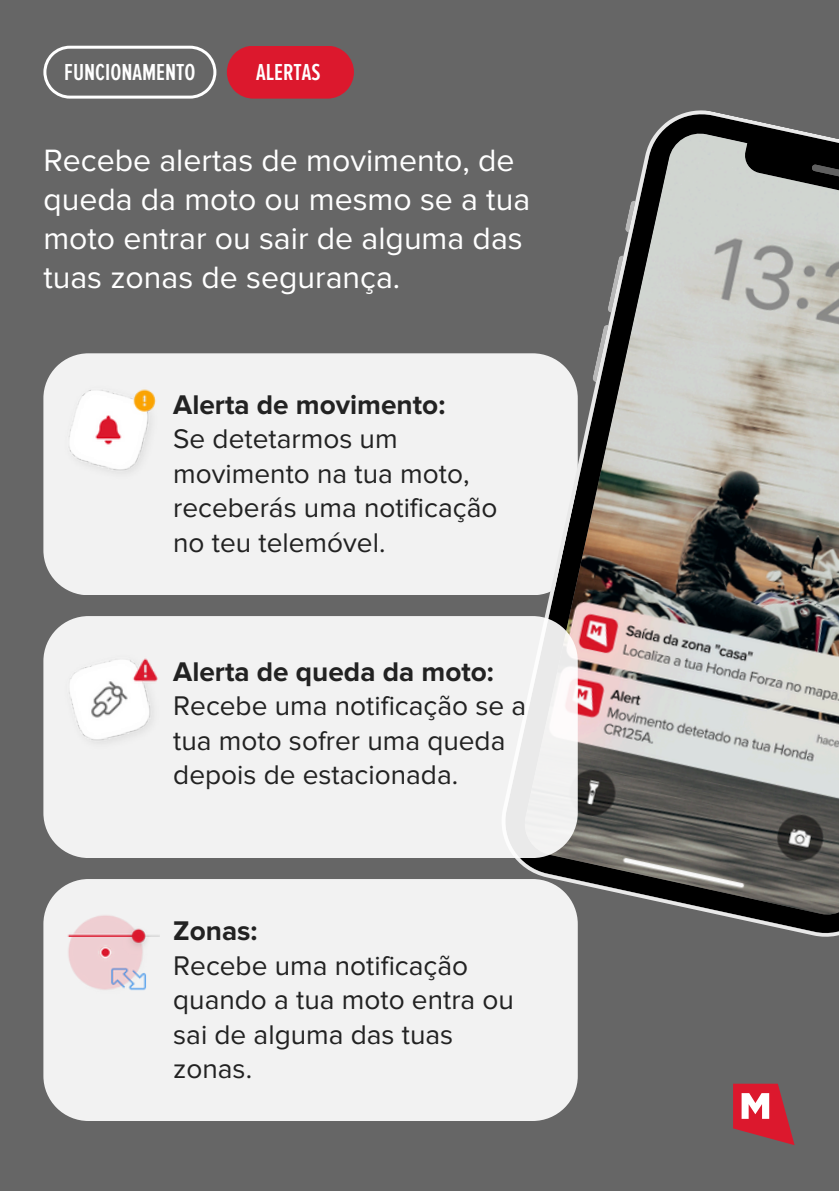
<style>
.page{position:relative;width:839px;height:1191px;background:#fff}
.page>*{position:absolute;margin:0;border:0;box-sizing:border-box;transform-origin:0 0}
.t1{font:32px/39px "Proxima Nova";color:#fff}
.t2{font:28px/34.4px "Proxima Nova";color:#222}
.t3{font:600 24px "Proxima Nova Ex Cn";color:#fff}
.s1{font-weight:700}
</style>
<div class="page">
<div style="left:0;top:0;width:838px;height:1191px;background:#666"></div>
<svg style="left:733px;top:1084px;width:61px;height:61px"></svg>
<svg style="left:43px;top:46px;width:173px;height:52px"></svg>
<svg style="left:227px;top:46px;width:127px;height:53px"></svg>
<div style="left:43px;top:353px;width:453px;height:242px;background:#f2f2f2"></div>
<svg style="left:496px;top:110px;width:342px;height:832px"></svg>
<div style="left:43px;top:616px;width:534px;height:242px;background:#f2f2f2"></div>
<div style="left:43px;top:879px;width:534px;height:242px;background:#f2f2f2"></div>
<img style="left:56px;top:378px;width:110px;height:109px">
<img style="left:56px;top:646px;width:111px;height:111px">
<img style="left:56px;top:903px;width:104px;height:104px">
<p class="t3" style="left:64px;top:58px;width:133px">FUNCIONAMENTO</p>
<p class="t3" style="left:256px;top:58px;width:66px">ALERTAS</p>
<p class="t1" style="left:43px;top:142px;width:488px">Recebe alertas de movimento, de queda da moto ou mesmo se a tua moto entrar ou sair de alguma das tuas zonas de segurança.</p>
<h2 class="t2" style="left:173px;top:388px;width:326px"><span class="s1">Alerta de movimento:<br></span>Se detetarmos um movimento na tua moto, receberás uma notificação no teu telemóvel.</h2>
<p class="t2" style="left:173px;top:655px;width:354px"><span class="s1">Alerta de queda da moto:<br></span>Recebe uma notificação se a tua moto sofrer uma queda depois de estacionada.</p>
<h2 class="t2" style="left:173px;top:914px;width:342px"><span class="s1">Zonas:<br></span>Recebe uma notificação quando a tua moto entra ou sai de alguma das tuas zonas.</h2>
</div>
